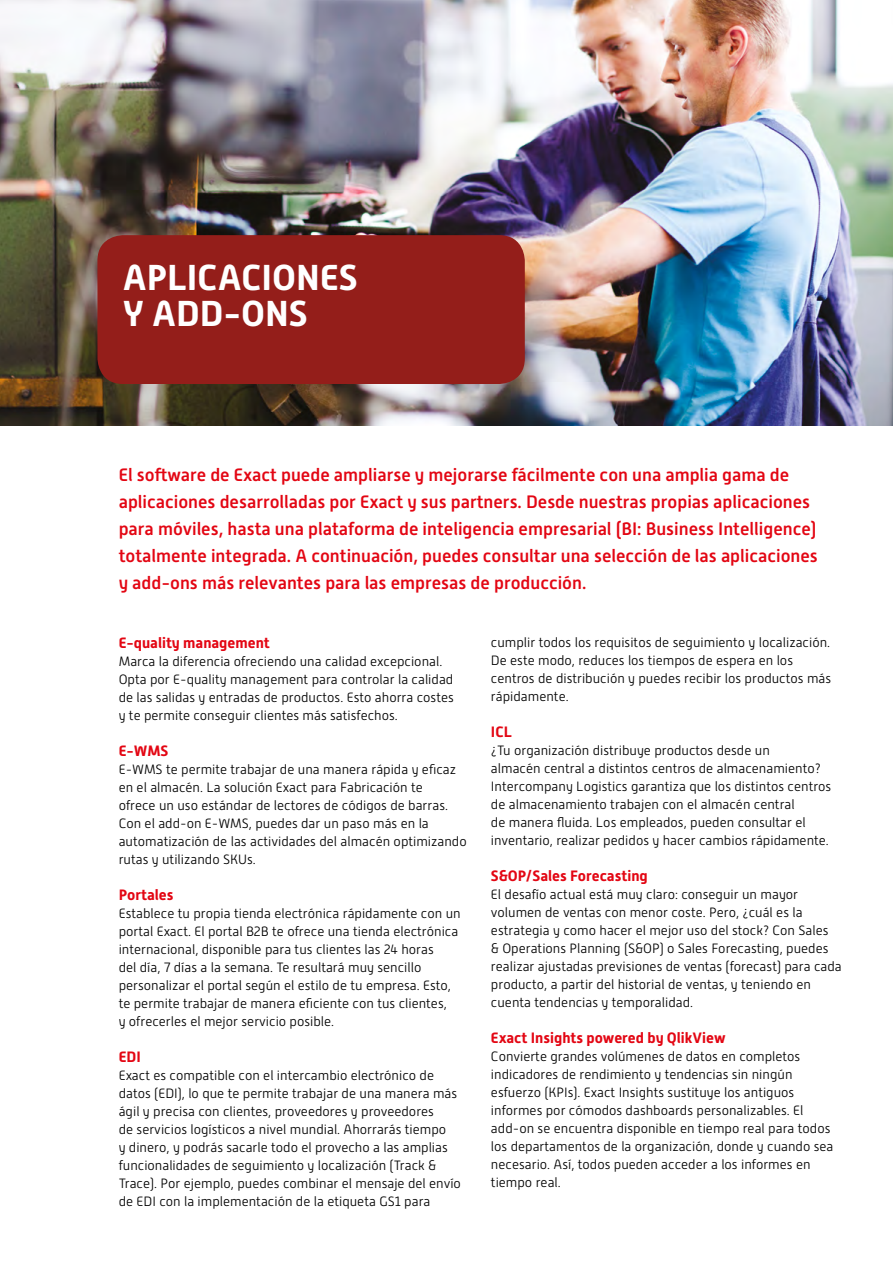
<style>
.page{position:relative;width:893px;height:1263px;background:#fff}
.page>*{position:absolute;margin:0;border:0;box-sizing:border-box;transform-origin:0 0}
.t1{font:700 36px/36px "Alwyn New";color:#fff}
.t2{font:500 18px/27px "Alwyn New";color:#e30613}
.t3{font:700 15px "Alwyn New";color:#e30613}
.t4{font:300 13.5px/18px "Alwyn New";color:#000}
</style>
<div class="page">
<img style="left:0;top:0;width:893px;height:426px">
<div style="left:97px;top:235px;width:428px;height:149px;background:#941e1a;border-radius:26px"></div>
<h1 class="t1" style="left:123px;top:259px;width:236px">APLICACIONES<br>Y ADD-ONS</h1>
<p class="t2" style="left:119px;top:462px;width:701px">El software de Exact puede ampliarse y mejorarse fácilmente con una amplia gama de aplicaciones desarrolladas por Exact y sus partners. Desde nuestras propias aplicaciones para móviles, hasta una plataforma de inteligencia empresarial (BI: Business Intelligence) totalmente integrada. A continuación, puedes consultar una selección de las aplicaciones y add-ons más relevantes para las empresas de producción.</p>
<p class="t3" style="left:119px;top:634px;width:153px">E-quality management</p>
<p class="t4" style="left:119px;top:652px;width:337px">Marca la diferencia ofreciendo una calidad excepcional.<br>Opta por E-quality management para controlar la calidad de las salidas y entradas de productos. Esto ahorra costes y te permite conseguir clientes más satisfechos.</p>
<p class="t3" style="left:119px;top:742px;width:51px">E-WMS</p>
<p class="t4" style="left:119px;top:760px;width:350px">E-WMS te permite trabajar de una manera rápida y eficaz en el almacén. La solución Exact para Fabricación te<br>ofrece un uso estándar de lectores de códigos de barras.<br>Con el add-on E-WMS, puedes dar un paso más en la automatización de las actividades del almacén optimizando rutas y utilizando SKUs.</p>
<p class="t3" style="left:119px;top:886px;width:56px">Portales</p>
<p class="t4" style="left:119px;top:904px;width:343px">Establece tu propia tienda electrónica rápidamente con un portal Exact. El portal B2B te ofrece una tienda electrónica internacional, disponible para tus clientes las 24 horas<br>del día, 7 días a la semana. Te resultará muy sencillo personalizar el portal según el estilo de tu empresa. Esto, te permite trabajar de manera eficiente con tus clientes,<br>y ofrecerles el mejor servicio posible.</p>
<p class="t3" style="left:119px;top:1048px;width:24px">EDI</p>
<p class="t4" style="left:119px;top:1066px;width:344px">Exact es compatible con el intercambio electrónico de datos (EDI), lo que te permite trabajar de una manera más ágil y precisa con clientes, proveedores y proveedores<br>de servicios logísticos a nivel mundial. Ahorrarás tiempo<br>y dinero, y podrás sacarle todo el provecho a las amplias funcionalidades de seguimiento y localización (Track &amp; Trace). Por ejemplo, puedes combinar el mensaje del envío de EDI con la implementación de la etiqueta GS1 para</p>
<p class="t4" style="left:491px;top:633px;width:342px">cumplir todos los requisitos de seguimiento y localización.<br>De este modo, reduces los tiempos de espera en los centros de distribución y puedes recibir los productos más rápidamente.</p>
<p class="t3" style="left:491px;top:723px;width:23px">ICL</p>
<p class="t4" style="left:491px;top:741px;width:342px">¿Tu organización distribuye productos desde un<br>almacén central a distintos centros de almacenamiento?<br>Intercompany Logistics garantiza que los distintos centros de almacenamiento trabajen con el almacén central<br>de manera fluida. Los empleados, pueden consultar el inventario, realizar pedidos y hacer cambios rápidamente.</p>
<p class="t3" style="left:491px;top:867px;width:158px">S&amp;OP/Sales Forecasting</p>
<p class="t4" style="left:491px;top:885px;width:352px">El desafío actual está muy claro: conseguir un mayor volumen de ventas con menor coste. Pero, ¿cuál es la estrategia y como hacer el mejor uso del stock? Con Sales<br>&amp; Operations Planning (S&amp;OP) o Sales Forecasting, puedes realizar ajustadas previsiones de ventas (forecast) para cada producto, a partir del historial de ventas, y teniendo en cuenta tendencias y temporalidad.</p>
<p class="t3" style="left:491px;top:1029px;width:236px">Exact Insights powered by QlikView</p>
<p class="t4" style="left:491px;top:1047px;width:344px">Convierte grandes volúmenes de datos en completos indicadores de rendimiento y tendencias sin ningún esfuerzo (KPIs). Exact Insights sustituye los antiguos informes por cómodos dashboards personalizables. El add-on se encuentra disponible en tiempo real para todos los departamentos de la organización, donde y cuando sea necesario. Así, todos pueden acceder a los informes en tiempo real.</p>
</div>
